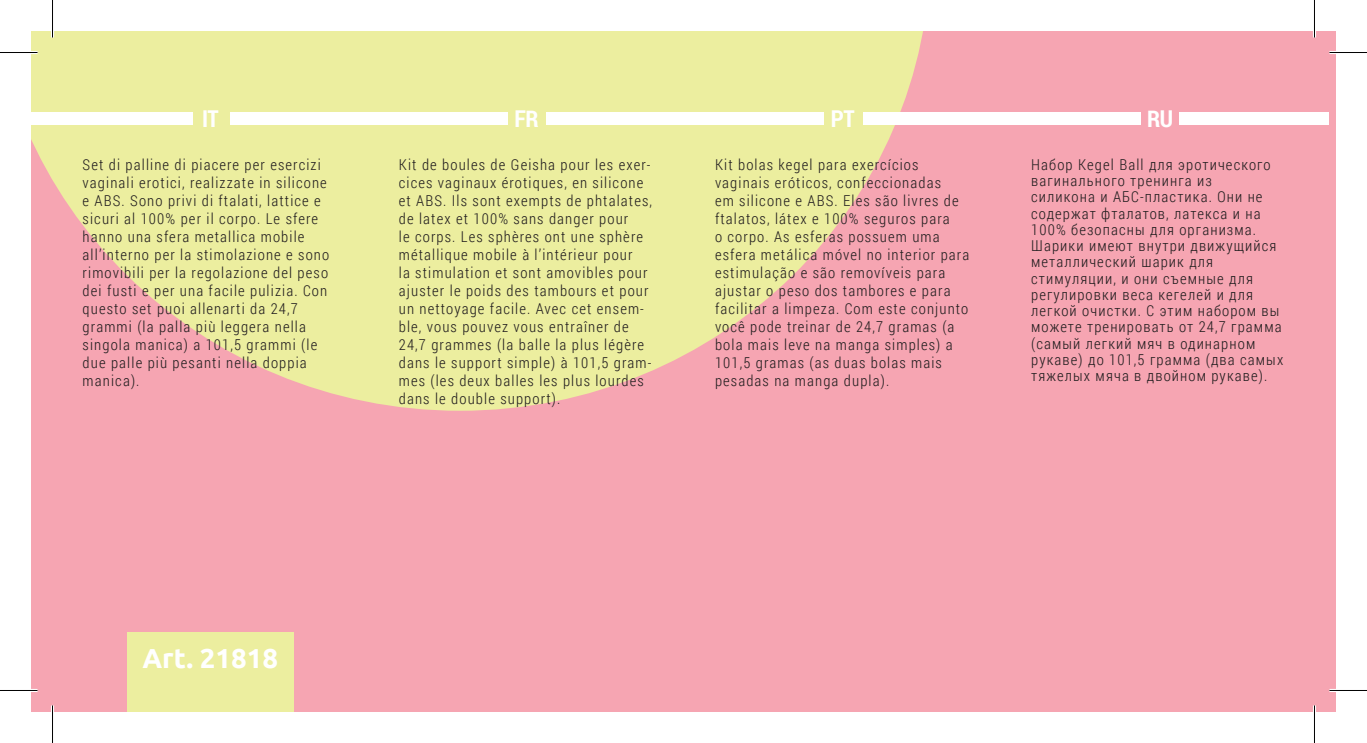
<style>
.page{position:relative;width:1367px;height:743px;background:#fff}
.page>*{position:absolute;margin:0;border:0;box-sizing:border-box;transform-origin:0 0}
.t1{font:700 27.5px "Ubuntu";color:#fff}
.t2{font:700 23.25px "Roboto Condensed";letter-spacing:-.025em;color:#fff}
.t3{font:300 15px/18px "Roboto Condensed";letter-spacing:.075em;color:#231f20}
</style>
<div class="page">
<div style="left:31px;top:31px;width:1304px;height:681px;background:#f6a5b2"></div>
<svg style="left:31px;top:31px;width:892px;height:380px;fill:#ecee9f"></svg>
<div style="left:230px;top:112px;width:277px;height:13px;background:#fff"></div>
<div style="left:31px;top:112px;width:162px;height:13px;background:#fff"></div>
<div style="left:863px;top:112px;width:277px;height:13px;background:#fff"></div>
<div style="left:1179px;top:112px;width:149px;height:13px;background:#fff"></div>
<div style="left:547px;top:112px;width:277px;height:13px;background:#fff"></div>
<div style="left:127px;top:632px;width:166px;height:80px;background:#ecee9f"></div>
<hr style="left:0;top:51px;width:38px;height:3px;background:#fff">
<hr style="left:1329px;top:51px;width:37px;height:3px;background:#fff">
<hr style="left:0;top:689px;width:38px;height:3px;background:#fff">
<hr style="left:1329px;top:689px;width:37px;height:3px;background:#fff">
<hr style="left:51px;top:0;width:3px;height:37px;background:#fff">
<hr style="left:51px;top:705px;width:3px;height:38px;background:#fff">
<hr style="left:1312px;top:0;width:3px;height:37px;background:#fff">
<hr style="left:1312px;top:705px;width:3px;height:38px;background:#fff">
<hr style="left:0;top:52px;width:38px;height:1px;background:#000">
<hr style="left:1329px;top:52px;width:37px;height:1px;background:#000">
<hr style="left:0;top:690px;width:38px;height:1px;background:#000">
<hr style="left:1329px;top:690px;width:37px;height:1px;background:#000">
<hr style="left:52px;top:0;width:1px;height:37px;background:#000">
<hr style="left:52px;top:705px;width:1px;height:38px;background:#000">
<hr style="left:1313px;top:0;width:1px;height:37px;background:#000">
<hr style="left:1313px;top:705px;width:1px;height:38px;background:#000">
<h2 class="t2" style="left:202px;top:103px;width:18px">IT</h2>
<h2 class="t2" style="left:514px;top:103px;width:26px">FR</h2>
<h2 class="t2" style="left:831px;top:103px;width:25px">PT</h2>
<h2 class="t2" style="left:1147px;top:103px;width:27px">RU</h2>
<p class="t3" style="left:399px;top:155px;width:255px">Kit de boules de Geisha pour les exer&shy;cices vaginaux érotiques, en silicone et ABS. Ils sont exempts de phtalates, de latex et 100% sans danger pour<br>le corps. Les sphères ont une sphère métallique mobile à l’intérieur pour<br>la stimulation et sont amovibles pour ajuster le poids des tambours et pour un nettoyage facile. Avec cet ensem&shy;ble, vous pouvez vous entraîner de 24,7 grammes (la balle la plus légère dans le support simple) à 101,5 gram&shy;mes (les deux balles les plus lourdes dans le double support).</p>
<p class="t3" style="left:1031px;top:156px;width:253px;line-height:16.2px">Набор Kegel Ball для эротического вагинального тренинга из<br>силикона и АБС-пластика. Они не содержат фталатов, латекса и на<br>100% безопасны для организма.<br>Шарики имеют внутри движущийся металлический шарик для стимуляции, и они съемные для регулировки веса кегелей и для легкой очистки. С этим набором вы можете тренировать от 24,7 грамма (самый легкий мяч в одинарном рукаве) до 101,5 грамма (два самых тяжелых мяча в двойном рукаве).</p>
<p class="t3" style="left:83px;top:155px;width:248px">Set di palline di piacere per esercizi vaginali erotici, realizzate in silicone e ABS. Sono privi di ftalati, lattice e sicuri al 100% per il corpo. Le sfere hanno una sfera metallica mobile all’interno per la stimolazione e sono rimovibili per la regolazione del peso dei fusti e per una facile pulizia. Con questo set puoi allenarti da 24,7 grammi (la palla più leggera nella singola manica) a 101,5 grammi (le due palle più pesanti nella doppia manica).</p>
<p class="t3" style="left:715px;top:155px;width:256px">Kit bolas kegel para exercícios vaginais eróticos, confeccionadas<br>em silicone e ABS. Eles são livres de ftalatos, látex e 100% seguros para<br>o corpo. As esferas possuem uma esfera metálica móvel no interior para estimulação e são removíveis para ajustar o peso dos tambores e para facilitar a limpeza. Com este conjunto você pode treinar de 24,7 gramas (a bola mais leve na manga simples) a 101,5 gramas (as duas bolas mais pesadas na manga dupla).</p>
<h1 class="t1" style="left:142px;top:641px;width:137px">Art. 21818</h1>
</div>
